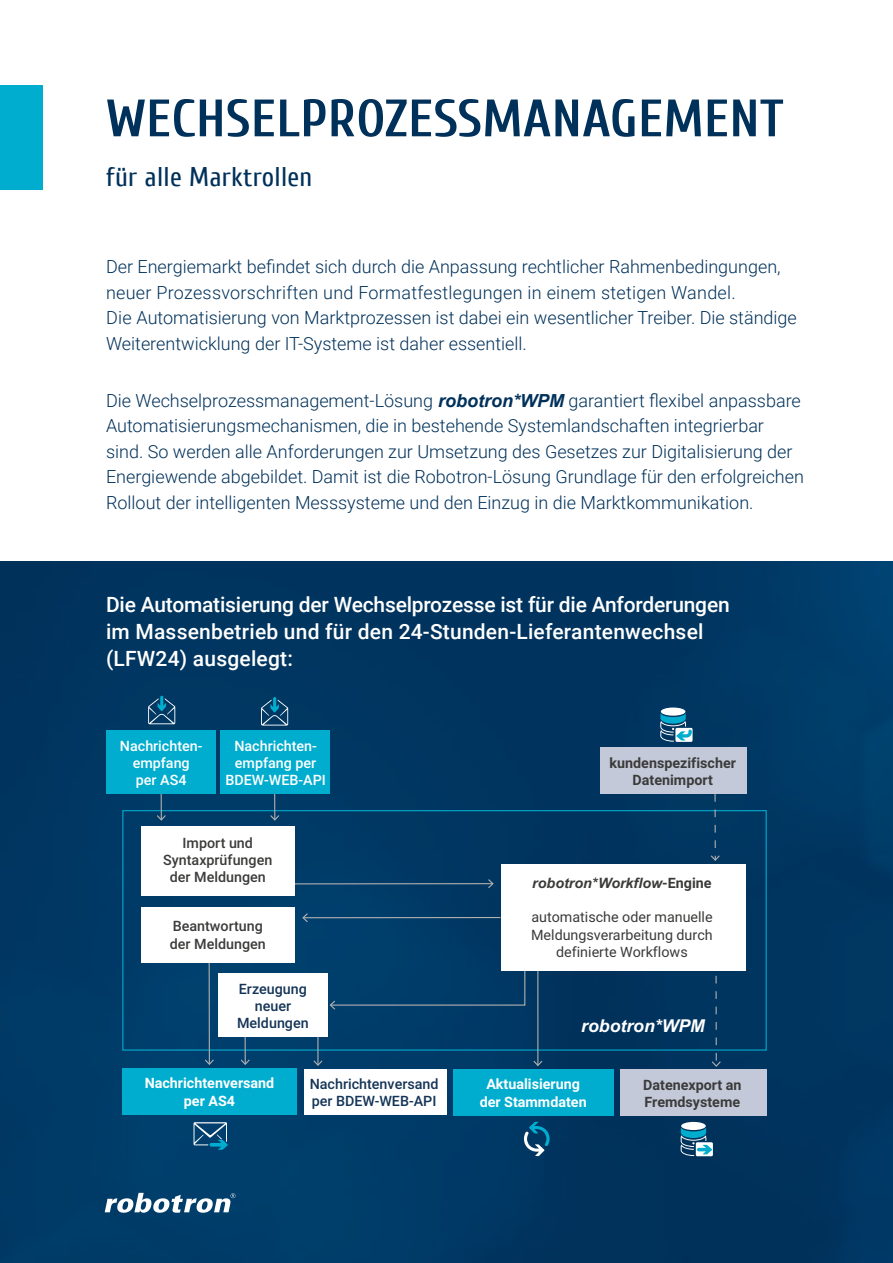
<style>
.page{position:relative;width:893px;height:1263px;background:#fff}
.page>*{position:absolute;margin:0;border:0;box-sizing:border-box;transform-origin:0 0}
.t1{font:700 52.5px "Cuprum";letter-spacing:.01em;color:#00315a}
.t2{font:27px "Cuprum";letter-spacing:.01em;color:#00315a}
.t3{font:500 21px/27px "Roboto";letter-spacing:.01em;color:#fff}
.t4{font:300 18px/25.5px "Roboto";color:#00315a}
.t5{font:italic 700 17.7px "Arial";color:#fff}
.t6{font:14.25px/17.2px "Roboto";color:#3b3b3a;text-align:center}
.t7{font:500 14.25px/17.2px "Roboto";color:#3b3b3a;text-align:center}
.t8{font:500 14.25px/17.2px "Roboto";color:#fff;text-align:center}
.t9{font:500 14.25px/17.2px "Roboto";color:#143457;text-align:center}
.t10{font:700 14.25px/17.2px "Roboto";color:#3b3b3a}
.t11{font:700 14.25px/17.2px "Roboto";color:#fff;text-align:center}
.t12{font:italic 700 14.25px "Arial";color:#3b3b3a}
.s1{font-family:"Arial";font-weight:700;font-style:italic}
.s2{font-family:"Roboto";font-style:normal}
</style>
<div class="page">
<div style="left:0;top:85px;width:43px;height:104px;background:#00adcf"></div>
<img style="left:0;top:561px;width:893px;height:702px">
<div style="left:122px;top:810px;width:645px;height:240px;border:1px solid #00adcf"></div>
<div style="left:330px;top:969px;width:196px;height:40px;background:#003c69"></div>
<div style="left:122px;top:1068px;width:175px;height:47px;background:#00adcf"></div>
<div style="left:453px;top:1070px;width:160px;height:46px;background:#00adcf"></div>
<div style="left:620px;top:1070px;width:146px;height:46px;background:#c3c9d9"></div>
<div style="left:600px;top:748px;width:146px;height:46px;background:#c3c9d9"></div>
<hr style="left:161px;top:785px;width:1px;height:34px;background:#b3b2b2">
<svg style="left:157px;top:815px;width:9px;height:6px"></svg>
<hr style="left:209px;top:951px;width:1px;height:113px;background:#b3b2b2">
<svg style="left:205px;top:1059px;width:9px;height:6px"></svg>
<hr style="left:244px;top:1021px;width:2px;height:43px;background:#b3b2b2">
<svg style="left:241px;top:1059px;width:9px;height:6px"></svg>
<svg style="left:711px;top:794px;width:9px;height:67px"></svg>
<svg style="left:712px;top:976px;width:9px;height:91px"></svg>
<hr style="left:293px;top:883px;width:199px;height:1px;background:#b3b2b2">
<svg style="left:488px;top:879px;width:6px;height:9px"></svg>
<hr style="left:303px;top:917px;width:197px;height:1px;background:#b3b2b2">
<svg style="left:302px;top:913px;width:6px;height:9px"></svg>
<hr style="left:537px;top:970px;width:1px;height:95px;background:#b3b2b2">
<svg style="left:533px;top:1061px;width:9px;height:5px"></svg>
<div style="left:141px;top:826px;width:154px;height:70px;background:#fff"></div>
<div style="left:141px;top:908px;width:154px;height:55px;background:#fff"></div>
<div style="left:501px;top:864px;width:244px;height:107px;background:#fff"></div>
<div style="left:106px;top:730px;width:110px;height:64px;background:#00adcf"></div>
<svg style="left:194px;top:1122px;width:34px;height:28px"></svg>
<svg style="left:524px;top:1122px;width:26px;height:34px"></svg>
<svg style="left:148px;top:696px;width:27px;height:28px"></svg>
<div style="left:681px;top:1122px;width:25px;height:8px;background:#fff;border-radius:50%"></div>
<svg style="left:696px;top:1142px;width:17px;height:14px"></svg>
<svg style="left:681px;top:1127px;width:31px;height:29px"></svg>
<div style="left:661px;top:707px;width:24px;height:9px;background:#fff;border-radius:50%"></div>
<svg style="left:660px;top:713px;width:32px;height:29px"></svg>
<hr style="left:274px;top:785px;width:1px;height:34px;background:#b3b2b2">
<svg style="left:270px;top:815px;width:9px;height:6px"></svg>
<div style="left:220px;top:730px;width:110px;height:64px;background:#00adcf"></div>
<svg style="left:261px;top:697px;width:27px;height:28px"></svg>
<div style="left:218px;top:973px;width:110px;height:64px;background:#fff"></div>
<div style="left:304px;top:1069px;width:143px;height:46px;background:#fff"></div>
<svg style="left:313px;top:1037px;width:9px;height:29px"></svg>
<svg style="left:105px;top:1193px;width:130px;height:20px"></svg>
<h1 class="t1" style="left:106px;top:89px;width:679px">WECHSELPROZESSMANAGEMENT</h1>
<h2 class="t2" style="left:106px;top:162px;width:208px">für alle Marktrollen</h2>
<p class="t4" style="left:106px;top:253px;width:692px">Der Energiemarkt befindet sich durch die Anpassung rechtlicher Rahmenbedingungen, neuer Prozessvorschriften und Formatfestlegungen in einem stetigen Wandel.<br>Die Automatisierung von Marktprozessen ist dabei ein wesentlicher Treiber. Die ständige Weiterentwicklung der IT-Systeme ist daher essentiell.</p>
<p class="t4" style="left:106px;top:387px;width:699px">Die Wechselprozessmanagement-Lösung <span class="s1">robotron*WPM</span> garantiert flexibel anpassbare Automatisierungsmechanismen, die in bestehende Systemlandschaften integrierbar sind. So werden alle Anforderungen zur Umsetzung des Gesetzes zur Digitalisierung der Energiewende abgebildet. Damit ist die Robotron-Lösung Grundlage für den erfolgreichen Rollout der intelligenten Messsysteme und den Einzug in die Marktkommunikation.</p>
<p class="t3" style="left:106px;top:590px;width:625px">Die Automatisierung der Wechselprozesse ist für die Anforderungen im Massenbetrieb und für den 24-Stunden-Lieferantenwechsel (LFW24) ausgelegt:</p>
<p class="t8" style="left:120px;top:737px;width:84px">Nachrichten&shy;empfang<br>per AS4</p>
<p class="t8" style="left:225px;top:737px;width:102px">Nachrichten&shy;empfang per<br>BDEW-WEB-API</p>
<p class="t7" style="left:163px;top:833px;width:111px">Import und<br>Syntaxprüfungen der Meldungen</p>
<p class="t7" style="left:170px;top:917px;width:97px;text-align:left">Beantwortung der Meldungen</p>
<p class="t9" style="left:237px;top:979px;width:73px">Erzeugung neuer<br>Meldungen</p>
<p class="t10" style="left:609px;top:753px;width:128px;text-align:center">kundenspezifischer<br>Datenimport</p>
<p class="t12" style="left:532px;top:873px;width:181px">robotron*Workflow<span class="s2">-Engine</span></p>
<p class="t6" style="left:531px;top:908px;width:183px">automatische oder manuelle<br>Meldungsverarbeitung durch definierte Workflows</p>
<p class="t5" style="left:581px;top:1014px;width:125px">robotron*WPM</p>
<p class="t11" style="left:145px;top:1074px;width:131px">Nachrichtenversand per AS4</p>
<p class="t11" style="left:480px;top:1075px;width:109px">Aktualisierung der Stammdaten</p>
<p class="t9" style="left:310px;top:1075px;width:130px;text-align:left">Nachrichtenversand per BDEW-WEB-API</p>
<p class="t10" style="left:643px;top:1075px;width:100px">Datenexport an<br>Fremdsysteme</p>
</div>
